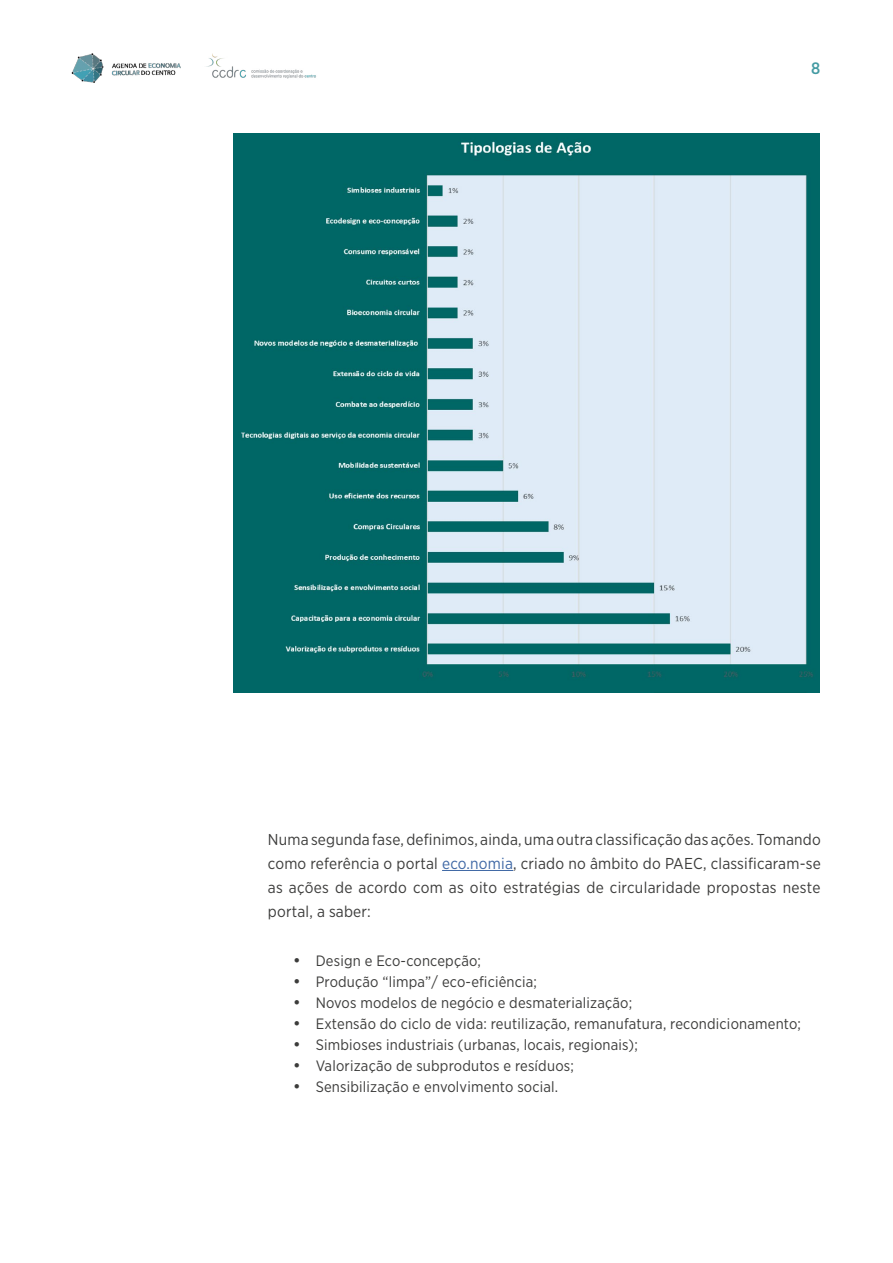
<style>
.page{position:relative;width:893px;height:1263px;background:#fff}
.page>*{position:absolute;margin:0;border:0;box-sizing:border-box;transform-origin:0 0}
.t1{font:500 16.5px "Gotham Narrow";color:#449ba3}
.t2{font:15.75px/24px "Gotham Narrow";letter-spacing:.02em;color:#3c3c3b;text-align:justify}
.t3{font:15px "Gotham Narrow";letter-spacing:.015em;color:#3c3c3b}
.s1{color:#3f68a5}
</style>
<div class="page">
<img style="left:71px;top:53px;width:110px;height:30px">
<img style="left:206px;top:53px;width:110px;height:26px">
<hr style="left:442px;top:870px;width:71px;height:1px;background:#3f68a5">
<img style="left:234px;top:133px;width:585px;height:560px">
<p class="t1" style="left:811px;top:57px;width:11px">8</p>
<p class="t2" style="left:268px;top:827px;width:554px">Numa segunda fase, definimos, ainda, uma outra classificação das ações. Tomando como referência o portal <span class="s1">eco.nomia</span>, criado no âmbito do PAEC, classificaram-se as ações de acordo com as oito estratégias de circularidade propostas neste portal, a saber:</p>
<p class="t3" style="left:293px;top:951px;width:189px">• Design e Eco-concepção;</p>
<p class="t3" style="left:293px;top:972px;width:245px">• Produção “limpa”/ eco-eficiência;</p>
<p class="t3" style="left:293px;top:993px;width:340px">• Novos modelos de negócio e desmaterialização;</p>
<p class="t3" style="left:293px;top:1014px;width:509px">• Extensão do ciclo de vida: reutilização, remanufatura, recondicionamento;</p>
<p class="t3" style="left:293px;top:1035px;width:346px">• Simbioses industriais (urbanas, locais, regionais);</p>
<p class="t3" style="left:293px;top:1056px;width:282px">• Valorização de subprodutos e resíduos;</p>
<p class="t3" style="left:293px;top:1077px;width:266px">• Sensibilização e envolvimento social.</p>
</div>
